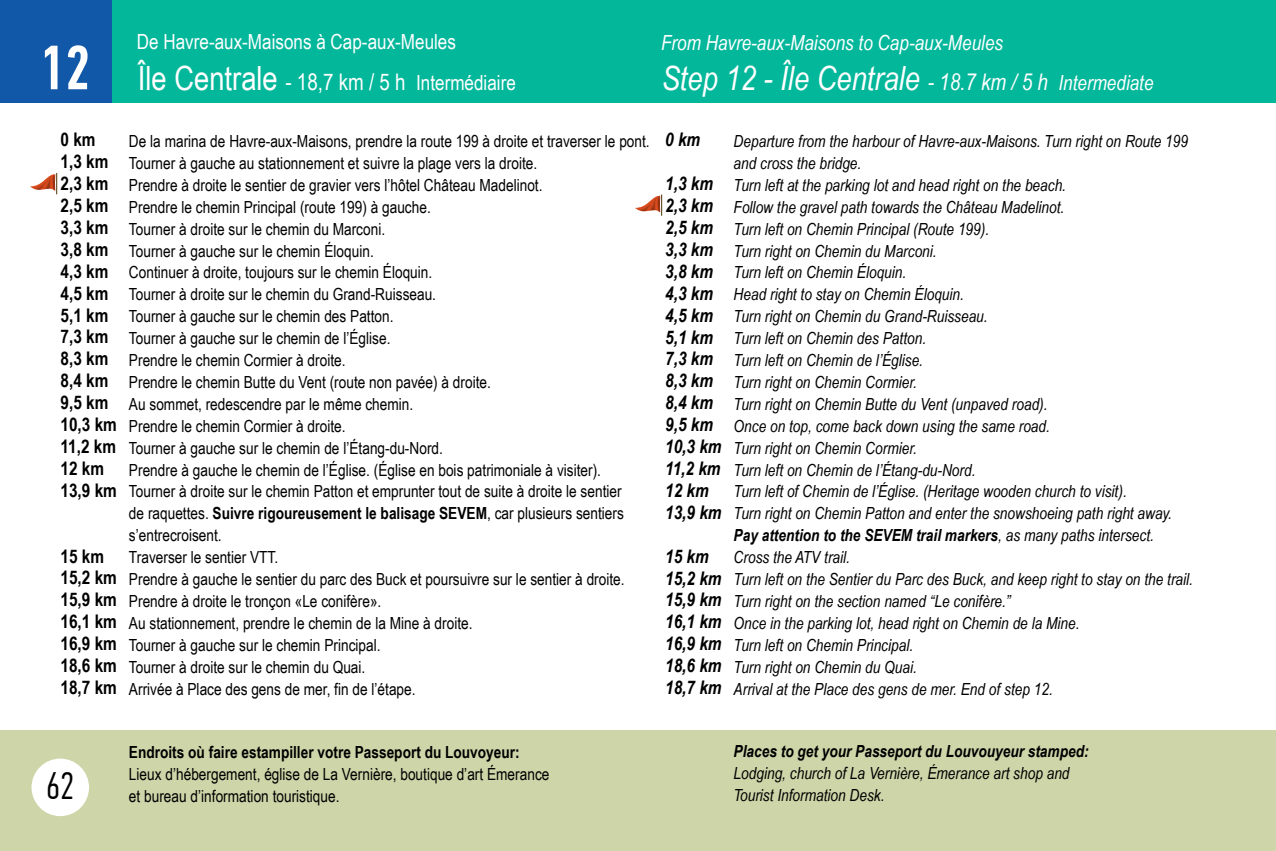
<style>
.page{position:relative;width:1276px;height:851px;background:#fff}
.page>*{position:absolute;margin:0;border:0;box-sizing:border-box;transform-origin:0 0}
.t1{font:300 38.25px "PF Din Text Comp Pro";color:#000}
.t2{font:italic 33.3px "Arial Narrow";color:#fff}
.t3{font:20.93px "Arial Narrow";color:#fff}
.t4{font:italic 20.93px "Arial Narrow";color:#fff}
.t5{font:700 18.68px/21.8px "Arial Narrow";color:#000}
.t6{font:italic 700 18.68px/21.8px "Arial Narrow";color:#000}
.t7{font:16.65px/21.8px "Arial Narrow";color:#000}
.t8{font:italic 16.65px/21.8px "Arial Narrow";color:#000}
.s1{font-family:"PF Din Text Comp Pro";font-weight:500;font-size:62.55px}
.s2{font-size:33.3px}
.s3{font-size:22.95px}
.s4{font-weight:700}
.s5{font-size:20.93px}
</style>
<div class="page">
<div style="left:0;top:730px;width:1276px;height:120px;background:#ced5a8"></div>
<div style="left:0;top:0;width:1276px;height:102px;background:#03b79b"></div>
<div style="left:0;top:0;width:112px;height:102px;background:#1158a8"></div>
<svg style="left:30px;top:173px;width:27px;height:21px"></svg>
<svg style="left:635px;top:194px;width:27px;height:22px"></svg>
<div style="left:32px;top:758px;width:57px;height:58px;background:#fff;border-radius:50%"></div>
<p class="t3" style="left:137px;top:26px;width:321px">De Havre-aux-Maisons à Cap-aux-Meules</p>
<p class="t3" style="left:38px;top:68px;width:479px"><span class="s1">12</span> <span class="s2">Île Centrale</span> <span class="s3">- 18,7 km / 5 h</span> Intermédiaire</p>
<p class="t5" style="left:61px;top:128px;width:58px">0 km<br>1,3 km<br>2,3 km<br>2,5 km<br>3,3 km<br>3,8 km<br>4,3 km<br>4,5 km<br>5,1 km<br>7,3 km<br>8,3 km<br>8,4 km<br>9,5 km<br>10,3 km<br>11,2 km<br>12 km<br>13,9 km</p>
<p class="t7" style="left:129px;top:130px;width:522px">De la marina de Havre-aux-Maisons, prendre la route 199 à droite et traverser le pont.<br>Tourner à gauche au stationnement et suivre la plage vers la droite.<br>Prendre à droite le sentier de gravier vers l’hôtel Château Madelinot.<br>Prendre le chemin Principal (route 199) à gauche.<br>Tourner à droite sur le chemin du Marconi.<br>Tourner à gauche sur le chemin Éloquin.<br>Continuer à droite, toujours sur le chemin Éloquin.<br>Tourner à droite sur le chemin du Grand-Ruisseau.<br>Tourner à gauche sur le chemin des Patton.<br>Tourner à gauche sur le chemin de l’Église.<br>Prendre le chemin Cormier à droite.<br>Prendre le chemin Butte du Vent (route non pavée) à droite.<br>Au sommet, redescendre par le même chemin.<br>Prendre le chemin Cormier à droite.<br>Tourner à gauche sur le chemin de l’Étang-du-Nord.<br>Prendre à gauche le chemin de l’Église. (Église en bois patrimoniale à visiter).<br>Tourner à droite sur le chemin Patton et emprunter tout de suite à droite le sentier<br>de raquettes. <span class="s4">Suivre rigoureusement le balisage SEVEM</span>, car plusieurs sentiers s’entrecroisent.<br>Traverser le sentier VTT.<br>Prendre à gauche le sentier du parc des Buck et poursuivre sur le sentier à droite.<br>Prendre à droite le tronçon «Le conifère».<br>Au stationnement, prendre le chemin de la Mine à droite.<br>Tourner à gauche sur le chemin Principal.<br>Tourner à droite sur le chemin du Quai.<br>Arrivée à Place des gens de mer, fin de l’étape.</p>
<p class="t5" style="left:61px;top:544px;width:58px">15 km<br>15,2 km<br>15,9 km<br>16,1 km<br>16,9 km<br>18,6 km<br>18,7 km</p>
<p class="t4" style="left:661px;top:28px;width:343px">From Havre-aux-Maisons to Cap-aux-Meules</p>
<p class="t2" style="left:662px;top:55px;width:493px">Step 12 - Île Centrale <span class="s3">- 18.7 km / 5 h</span> <span class="s5">Intermediate</span></p>
<p class="t6" style="left:665px;top:128px;width:37px">0 km</p>
<p class="t6" style="left:665px;top:172px;width:58px">1,3 km<br>2,3 km<br>2,5 km<br>3,3 km<br>3,8 km<br>4,3 km<br>4,5 km<br>5,1 km<br>7,3 km<br>8,3 km<br>8,4 km<br>9,5 km<br>10,3 km<br>11,2 km<br>12 km<br>13,9 km</p>
<p class="t6" style="left:665px;top:544px;width:58px">15 km<br>15,2 km<br>15,9 km<br>16,1 km<br>16,9 km<br>18,6 km<br>18,7 km</p>
<p class="t8" style="left:734px;top:130px;width:461px">Departure from the harbour of Havre-aux-Maisons. Turn right on Route 199 and cross the bridge.<br>Turn left at the parking lot and head right on the beach.<br>Follow the gravel path towards the Château Madelinot.<br>Turn left on Chemin Principal (Route 199).<br>Turn right on Chemin du Marconi.<br>Turn left on Chemin Éloquin.<br>Head right to stay on Chemin Éloquin.<br>Turn right on Chemin du Grand-Ruisseau.<br>Turn left on Chemin des Patton.<br>Turn left on Chemin de l’Église.<br>Turn right on Chemin Cormier.<br>Turn right on Chemin Butte du Vent (unpaved road).<br>Once on top, come back down using the same road.<br>Turn right on Chemin Cormier.<br>Turn left on Chemin de l’Étang-du-Nord.<br>Turn left of Chemin de l’Église. (Heritage wooden church to visit).<br>Turn right on Chemin Patton and enter the snowshoeing path right away.<br><span class="s4">Pay attention to the SEVEM trail markers</span>, as many paths intersect.<br>Cross the ATV trail.<br>Turn left on the Sentier du Parc des Buck, and keep right to stay on the trail.<br>Turn right on the section named “Le conifère.”<br>Once in the parking lot, head right on Chemin de la Mine.<br>Turn left on Chemin Principal.<br>Turn right on Chemin du Quai.<br>Arrival at the Place des gens de mer. End of step 12.</p>
<p class="t1" style="left:46px;top:763px;width:30px">62</p>
<p class="t7" style="left:129px;top:740px;width:422px"><span class="s4">Endroits où faire estampiller votre Passeport du Louvoyeur:<br></span>Lieux d’hébergement, église de La Vernière, boutique d’art Émerance et bureau d’information touristique.</p>
<p class="t8" style="left:734px;top:739px;width:356px"><span class="s4">Places to get your Passeport du Louvouyeur stamped:<br></span>Lodging, church of La Vernière, Émerance art shop and</p>
<p class="t8" style="left:734px;top:783px;width:152px">Tourist Information Desk.</p>
</div>
